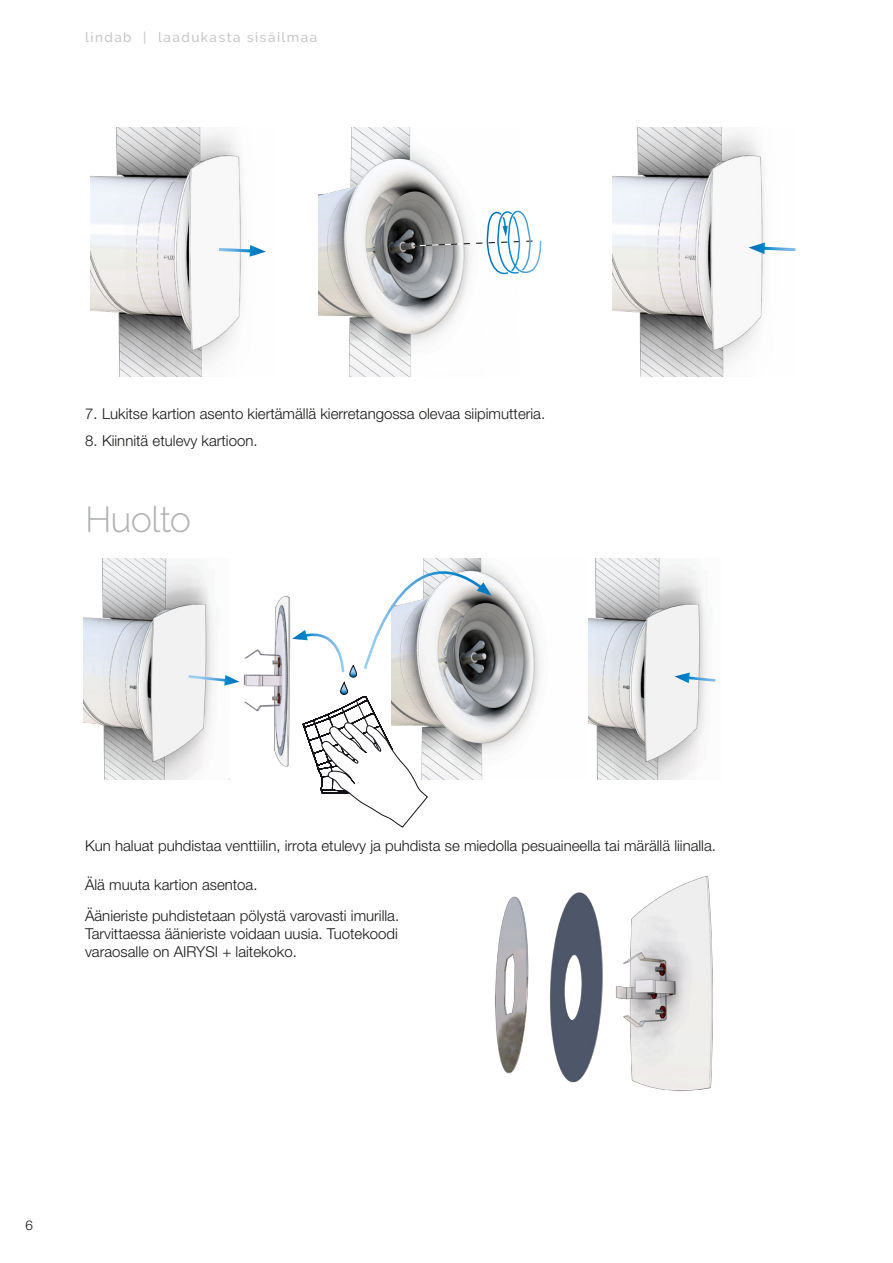
<style>
.page{position:relative;width:893px;height:1263px;background:#fff}
.page>*{position:absolute;margin:0;border:0;box-sizing:border-box;transform-origin:0 0}
.t1{font:300 36px "Raleway";letter-spacing:-.025em;color:#b1b2b3}
.t2{font:300 15px/31.2px "Helvetica Neue LT Pro";color:#181716}
.t3{font:500 13.5px "Raleway";letter-spacing:.11em;color:#c5c6c6}
.t4{font:300 13.5px "Helvetica Neue LT Pro";color:#181716}
</style>
<div class="page">
<img style="left:91px;top:128px;width:152px;height:248px">
<img style="left:318px;top:128px;width:201px;height:248px">
<img style="left:612px;top:128px;width:153px;height:248px">
<svg style="left:749px;top:242px;width:47px;height:12px"></svg>
<svg style="left:216px;top:245px;width:50px;height:12px"></svg>
<svg style="left:413px;top:211px;width:129px;height:64px"></svg>
<img style="left:84px;top:558px;width:129px;height:221px">
<svg style="left:186px;top:673px;width:27px;height:13px"></svg>
<img style="left:588px;top:558px;width:120px;height:221px">
<img style="left:492px;top:567px;width:49px;height:184px">
<svg style="left:674px;top:672px;width:42px;height:11px"></svg>
<img style="left:213px;top:596px;width:78px;height:184px">
<svg style="left:292px;top:558px;width:200px;height:269px"></svg>
<img style="left:495px;top:876px;width:218px;height:215px">
<p class="t3" style="left:85px;top:30px;width:234px">lindab | laadukasta sisäilmaa</p>
<p class="t2" style="left:85px;top:398px;width:462px">7. Lukitse kartion asento kiertämällä kierretangossa olevaa siipimutteria.</p>
<p class="t2" style="left:85px;top:425px;width:174px">8. Kiinnitä etulevy kartioon.</p>
<h1 class="t1" style="left:85px;top:498px;width:108px">Huolto</h1>
<p class="t2" style="left:85px;top:829px;width:632px">Kun haluat puhdistaa venttiilin, irrota etulevy ja puhdista se miedolla pesuaineella tai märällä liinalla.</p>
<p class="t2" style="left:85px;top:869px;width:316px">Älä muuta kartion asentoa.<br>Äänieriste puhdistetaan pölystä varovasti imurilla.</p>
<p class="t2" style="left:85px;top:924px;width:314px;line-height:18px">Tarvittaessa äänieriste voidaan uusia. Tuotekoodi varaosalle on AIRYSI + laitekoko.</p>
<p class="t4" style="left:26px;top:1217px;width:9px">6</p>
</div>
